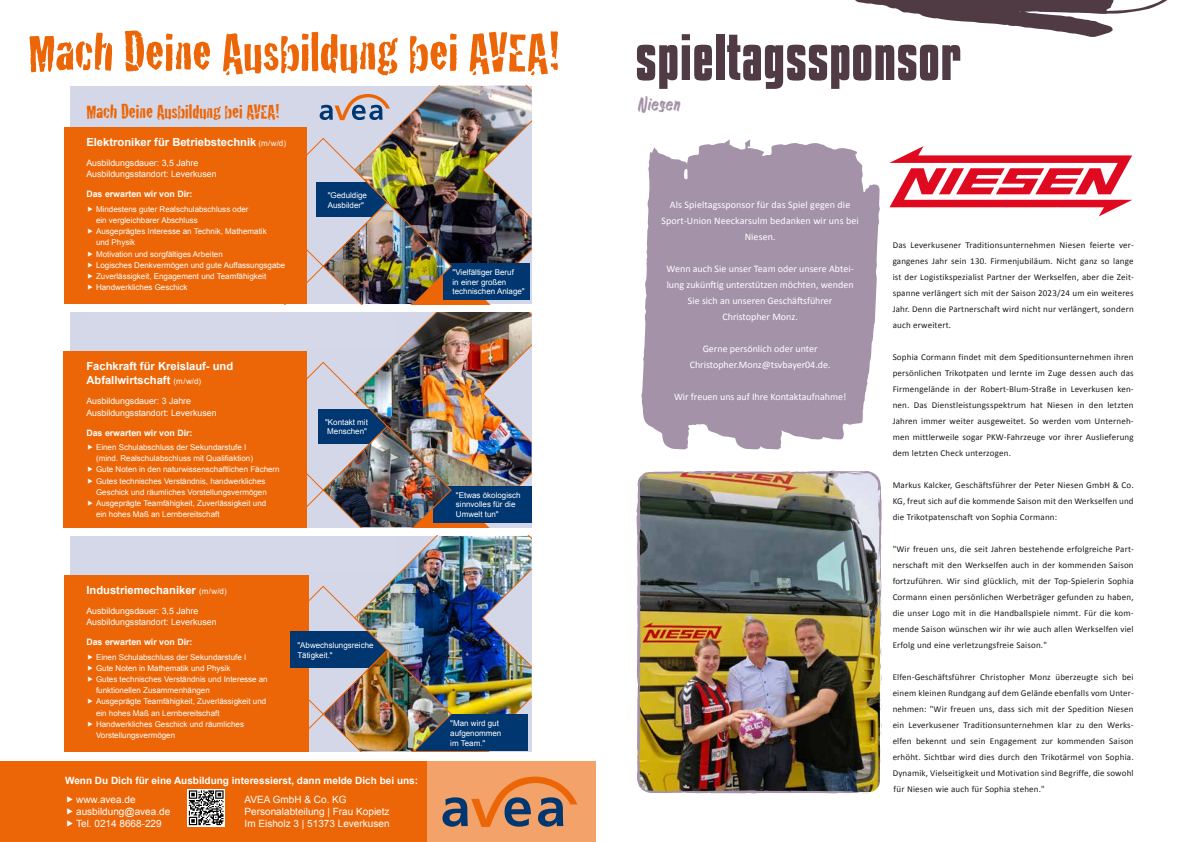
<style>
.page{position:relative;width:1191px;height:842px;background:#fff}
.page>*{position:absolute;margin:0;border:0;box-sizing:border-box;transform-origin:0 0}
.t1{font:700 58px "Kenyan Coffee Rg";color:#503a43}
.t2{font:55px "House Gen Col Crackhouse";color:#ec6608}
.t3{font:25px "JIANGKRIK";letter-spacing:.01em;color:#a492a8}
.t4{font:20px "House Gen Col Crackhouse";color:#ec6608}
.t5{font:700 11.2px/14.4px "Arial";color:#fff}
.t6{font:10px/16px "Calibri";color:#fff;text-align:center}
.t7{font:10px/12px "Arial";color:#fff}
.t8{font:700 10px "Arial";color:#fff}
.t9{font:9px/16px "Calibri";letter-spacing:.02em;color:#1d1d1b;text-align:justify}
.t10{font:8.8px/11.2px "Arial";color:#fff}
.t11{font:700 8.8px "Arial";color:#fff}
.t12{font:8px/11.2px "Arial";color:#fff}
.s1{font-weight:400;font-size:8px}
</style>
<div class="page">
<svg style="left:641px;top:139px;width:239px;height:332px;fill:#a492a8"></svg>
<svg style="left:889px;top:146px;width:243px;height:70px"></svg>
<img style="left:636px;top:471px;width:246px;height:322px">
<svg style="left:682px;top:472px;width:8px;height:3px"></svg>
<svg style="left:879px;top:595px;width:3px;height:117px"></svg>
<svg style="left:878px;top:544px;width:4px;height:26px"></svg>
<svg style="left:878px;top:496px;width:2px;height:7px"></svg>
<svg style="left:830px;top:470px;width:10px;height:5px"></svg>
<svg style="left:637px;top:551px;width:4px;height:10px"></svg>
<svg style="left:855px;top:0;width:313px;height:37px"></svg>
<div style="left:71px;top:86px;width:460px;height:218px;background:#d4d7e8"></div>
<div style="left:64px;top:127px;width:242px;height:177px;background:#ec6608"></div>
<img style="left:306px;top:86px;width:225px;height:218px">
<div style="left:64px;top:351px;width:243px;height:176px;background:#ec6608"></div>
<img style="left:259px;top:312px;width:272px;height:215px">
<div style="left:64px;top:575px;width:244px;height:176px;background:#ec6608"></div>
<img style="left:259px;top:536px;width:272px;height:215px">
<div style="left:0;top:761px;width:595px;height:81px;background:#ec6608"></div>
<svg style="left:188px;top:789px;width:37px;height:37px"></svg>
<svg style="left:189px;top:790px;width:35px;height:35px"></svg>
<div style="left:427px;top:761px;width:168px;height:81px;background:#f3a269"></div>
<svg style="left:442px;top:777px;width:135px;height:50px"></svg>
<div style="left:81px;top:313px;width:313px;height:34px;background:#d5d8e9"></div>
<div style="left:81px;top:537px;width:313px;height:34px;background:#d5d8e9"></div>
<h2 class="t2" style="left:28px;top:19px;width:533px">Mach Deine Ausbildung bei AVEA!</h2>
<h3 class="t4" style="left:86px;top:100px;width:195px">Mach Deine Ausbildung bei AVEA!</h3>
<p class="t5" style="left:86px;top:135px;width:201px">Elektroniker für Betriebstechnik <span class="s1">(m/w/d)</span></p>
<p class="t10" style="left:86px;top:157px;width:132px">Ausbildungsdauer: 3,5 Jahre<br>Ausbildungsstandort: Leverkusen</p>
<p class="t11" style="left:86px;top:188px;width:108px">Das erwarten wir von Dir:</p>
<p class="t12" style="left:96px;top:203px;width:191px">Mindestens guter Realschulabschluss oder<br>ein vergleichbarer Abschluss<br>Ausgeprägtes Interesse an Technik, Mathematik<br>und Physik<br>Motivation und sorgfältiges Arbeiten<br>Logisches Denkvermögen und gute Auffassungsgabe Zuverlässigkeit, Engagement und Teamfähigkeit Handwerkliches Geschick</p>
<p class="t12" style="left:328px;top:190px;width:41px;line-height:9.6px">"Geduldige<br>Ausbilder"</p>
<p class="t5" style="left:86px;top:359px;width:148px">Fachkraft für Kreislauf- und<br>Abfallwirtschaft <span class="s1">(m/w/d)</span></p>
<p class="t10" style="left:86px;top:396px;width:132px">Ausbildungsdauer: 3 Jahre<br>Ausbildungsstandort: Leverkusen</p>
<p class="t11" style="left:86px;top:427px;width:108px">Das erwarten wir von Dir:</p>
<p class="t12" style="left:96px;top:442px;width:185px">Einen Schulabschluss der Sekundarstufe I<br>(mind. Realschulabschluss mit Qualifiaktion)<br>Gute Noten in den naturwissenschaftlichen Fächern Gutes technisches Verständnis, handwerkliches Geschick und räumliches Vorstellungsvermögen Ausgeprägte Teamfähigkeit, Zuverlässigkeit und<br>ein hohes Maß an Lernbereitschaft</p>
<p class="t12" style="left:325px;top:417px;width:44px;line-height:9.6px">"Kontakt mit<br>Menschen"</p>
<p class="t5" style="left:86px;top:583px;width:142px">Industriemechaniker <span class="s1">(m/w/d)</span></p>
<p class="t10" style="left:86px;top:605px;width:132px">Ausbildungsdauer: 3,5 Jahre<br>Ausbildungsstandort: Leverkusen</p>
<p class="t11" style="left:86px;top:636px;width:108px">Das erwarten wir von Dir:</p>
<p class="t12" style="left:96px;top:651px;width:173px">Einen Schulabschluss der Sekundarstufe I<br>Gute Noten in Mathematik und Physik<br>Gutes technisches Verständnis und Interesse an funktionellen Zusammenhängen<br>Ausgeprägte Teamfähigkeit, Zuverlässigkeit und ein hohes Maß an Lernbereitschaft Handwerkliches Geschick und räumliches Vorstellungsvermögen</p>
<p class="t12" style="left:297px;top:640px;width:78px;line-height:9.6px">"Abwechslungsreiche<br>Tätigkeit."</p>
<p class="t8" style="left:65px;top:774px;width:354px">Wenn Du Dich für eine Ausbildung interessierst, dann melde Dich bei uns:</p>
<p class="t7" style="left:76px;top:793px;width:96px">www.avea.de ausbildung@avea.de<br>Tel. 0214 8668-229</p>
<p class="t7" style="left:245px;top:793px;width:146px">AVEA GmbH &amp; Co. KG<br>Personalabteilung | Frau Kopietz<br>Im Eisholz 3 | 51373 Leverkusen</p>
<p class="t12" style="left:452px;top:268px;width:74px;line-height:9.6px">"Vielfältiger Beruf<br>in einer großen technischen Anlage"</p>
<p class="t12" style="left:456px;top:490px;width:66px;line-height:9.6px">"Etwas ökologisch sinnvolles für die<br>Umwelt tun"</p>
<p class="t12" style="left:450px;top:719px;width:53px;line-height:9.6px">"Man wird gut aufgenommen im Team."</p>
<h1 class="t1" style="left:635px;top:18px;width:327px">spieltagssponsor</h1>
<h3 class="t3" style="left:638px;top:91px;width:44px">Niesen</h3>
<p class="t6" style="left:661px;top:196px;width:199px">Als Spieltagssponsor für das Spiel gegen die<br>Sport-Union Neeckarsulm bedanken wir uns bei<br>Niesen.</p>
<p class="t6" style="left:666px;top:260px;width:189px">Wenn auch Sie unser Team oder unsere Abtei&shy;lung zukünftig unterstützen möchten, wenden Sie sich an unseren Geschäftsführer Christopher Monz.</p>
<p class="t6" style="left:689px;top:340px;width:142px">Gerne persönlich oder unter<br>Christopher.Monz@tsvbayer04.de.</p>
<p class="t6" style="left:674px;top:388px;width:174px">Wir freuen uns auf Ihre Kontaktaufnahme!</p>
<p class="t9" style="left:892px;top:237px;width:243px">Das Leverkusener Traditionsunternehmen Niesen feierte ver&shy;gangenes Jahr sein 130. Firmenjubiläum. Nicht ganz so lange ist der Logistikspezialist Partner der Werkselfen, aber die Zeit&shy;spanne verlängert sich mit der Saison 2023/24 um ein weiteres Jahr. Denn die Partnerschaft wird nicht nur verlängert, sondern auch erweitert.</p>
<p class="t9" style="left:892px;top:349px;width:242px">Sophia Cormann findet mit dem Speditionsunternehmen ihren persönlichen Trikotpaten und lernte im Zuge dessen auch das Firmengelände in der Robert-Blum-Straße in Leverkusen ken&shy;nen. Das Dienstleistungsspektrum hat Niesen in den letzten Jahren immer weiter ausgeweitet. So werden vom Unterneh&shy;men mittlerweile sogar PKW-Fahrzeuge vor ihrer Auslieferung dem letzten Check unterzogen.</p>
<p class="t9" style="left:892px;top:477px;width:242px">Markus Kalcker, Geschäftsführer der Peter Niesen GmbH &amp; Co.<br>KG, freut sich auf die kommende Saison mit den Werkselfen und die Trikotpatenschaft von Sophia Cormann:</p>
<p class="t9" style="left:892px;top:541px;width:243px">"Wir freuen uns, die seit Jahren bestehende erfolgreiche Part&shy;nerschaft mit den Werkselfen auch in der kommenden Saison fortzuführen. Wir sind glücklich, mit der Top-Spielerin Sophia Cormann einen persönlichen Werbeträger gefunden zu haben, die unser Logo mit in die Handballspiele nimmt. Für die kom&shy;mende Saison wünschen wir ihr wie auch allen Werkselfen viel Erfolg und eine verletzungsfreie Saison."</p>
<p class="t9" style="left:892px;top:669px;width:243px">Elfen-Geschäftsführer Christopher Monz überzeugte sich bei einem kleinen Rundgang auf dem Gelände ebenfalls vom Unter&shy;nehmen: "Wir freuen uns, dass sich mit der Spedition Niesen ein Leverkusener Traditionsunternehmen klar zu den Werks&shy;elfen bekennt und sein Engagement zur kommenden Saison erhöht. Sichtbar wird dies durch den Trikotärmel von Sophia.<br>Dynamik, Vielseitigkeit und Motivation sind Begriffe, die sowohl für Niesen wie auch für Sophia stehen."</p>
</div>
